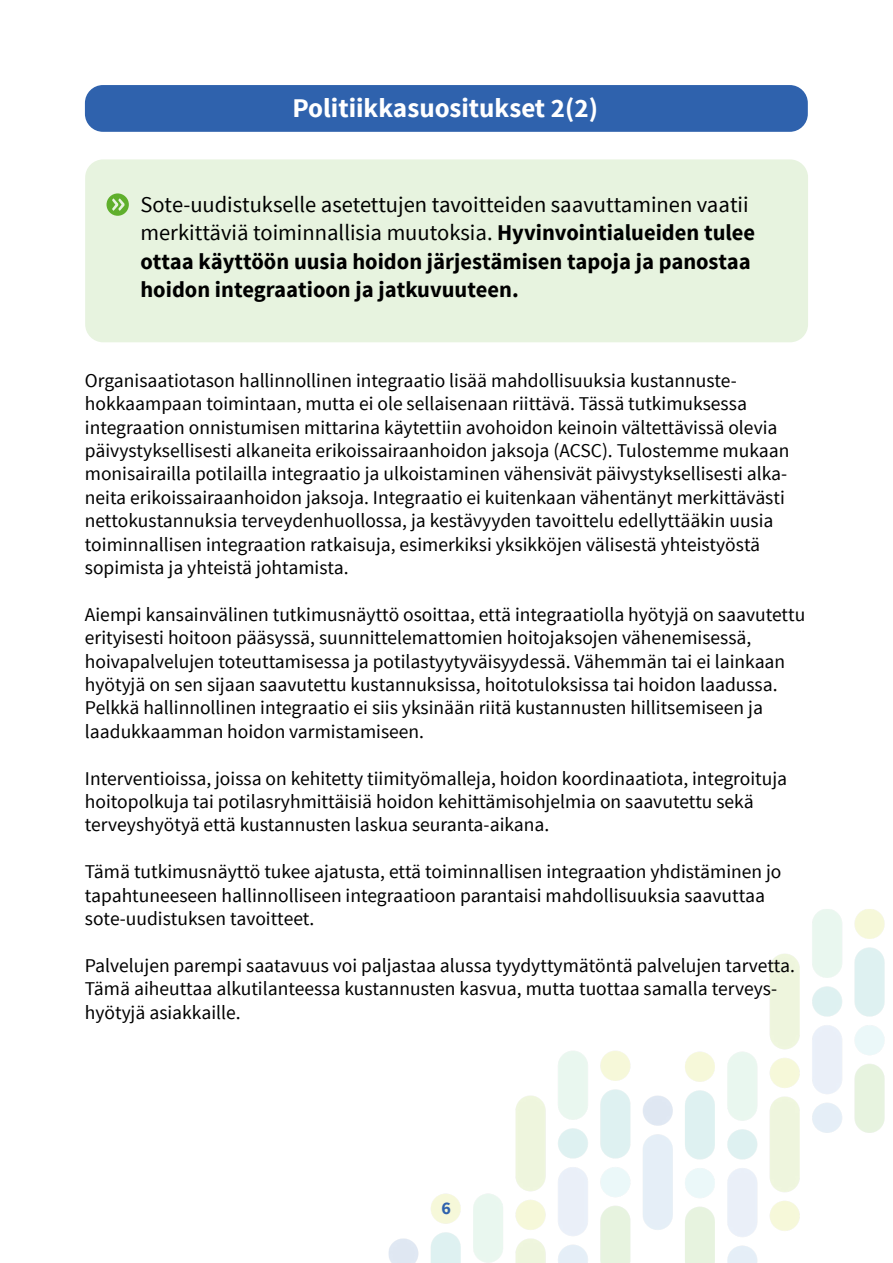
<style>
.page{position:relative;width:893px;height:1263px;background:#fff}
.page>*{position:absolute;margin:0;border:0;box-sizing:border-box;transform-origin:0 0}
.otsikko_laatikossa{font:700 27px "Source Sans Pro";color:#fff}
.suositus_laatikko_le{font:700 22.5px/28.5px "Source Sans Pro";color:#000}
.leipis{font:19.5px/23.4px "Source Sans Pro";color:#000}
.t1{font:700 18px "Source Sans Pro";color:#2f62ad}
.s1{font-weight:400}
</style>
<div class="page">
<img style="left:388px;top:909px;width:497px;height:354px">
<div style="left:85px;top:159px;width:723px;height:183px;background:#e7f3df;border-radius:18px"></div>
<div style="left:85px;top:85px;width:723px;height:47px;background:#2f62ad;border-radius:18px"></div>
<svg style="left:107px;top:193px;width:22px;height:23px"></svg>
<h2 class="otsikko_laatikossa" style="left:292px;top:91px;width:307px">Politiikkasuositukset 2(2)</h2>
<p class="suositus_laatikko_le" style="left:140px;top:191px;width:616px"><span class="s1">Sote-uudistukselle asetettujen tavoitteiden saavuttaminen vaatii merkittäviä toiminnallisia muutoksia.</span> Hyvinvointialueiden tulee ottaa käyttöön uusia hoidon järjestämisen tapoja ja panostaa hoidon integraatioon ja jatkuvuuteen.</p>
<p class="leipis" style="left:85px;top:369px;width:706px">Organisaatiotason hallinnollinen integraatio lisää mahdollisuuksia kustannuste&shy;hokkaampaan toimintaan, mutta ei ole sellaisenaan riittävä. Tässä tutkimuksessa integraation onnistumisen mittarina käytettiin avohoidon keinoin vältettävissä olevia päivystyksellisesti alkaneita erikoissairaanhoidon jaksoja (ACSC). Tulostemme mukaan monisairailla potilailla integraatio ja ulkoistaminen vähensivät päivystyksellisesti alka&shy;neita erikoissairaanhoidon jaksoja. Integraatio ei kuitenkaan vähentänyt merkittävästi nettokustannuksia terveydenhuollossa, ja kestävyyden tavoittelu edellyttääkin uusia toiminnallisen integraation ratkaisuja, esimerkiksi yksikköjen välisestä yhteistyöstä sopimista ja yhteistä johtamista.</p>
<p class="leipis" style="left:85px;top:603px;width:722px">Aiempi kansainvälinen tutkimusnäyttö osoittaa, että integraatiolla hyötyjä on saavutettu erityisesti hoitoon pääsyssä, suunnittelemattomien hoitojaksojen vähenemisessä, hoivapalvelujen toteuttamisessa ja potilastyytyväisyydessä. Vähemmän tai ei lainkaan hyötyjä on sen sijaan saavutettu kustannuksissa, hoitotuloksissa tai hoidon laadussa.<br>Pelkkä hallinnollinen integraatio ei siis yksinään riitä kustannusten hillitsemiseen ja laadukkaamman hoidon varmistamiseen.</p>
<p class="leipis" style="left:85px;top:767px;width:704px">Interventioissa, joissa on kehitetty tiimityömalleja, hoidon koordinaatiota, integroituja hoitopolkuja tai potilasryhmittäisiä hoidon kehittämisohjelmia on saavutettu sekä terveyshyötyä että kustannusten laskua seuranta-aikana.</p>
<p class="leipis" style="left:85px;top:860px;width:698px">Tämä tutkimusnäyttö tukee ajatusta, että toiminnallisen integraation yhdistäminen jo tapahtuneeseen hallinnolliseen integraatioon parantaisi mahdollisuuksia saavuttaa sote-uudistuksen tavoitteet.</p>
<p class="leipis" style="left:85px;top:954px;width:712px">Palvelujen parempi saatavuus voi paljastaa alussa tyydyttymätöntä palvelujen tarvetta.<br>Tämä aiheuttaa alkutilanteessa kustannusten kasvua, mutta tuottaa samalla terveys&shy;hyötyjä asiakkaille.</p>
<p class="t1" style="left:441px;top:1196px;width:11px">6</p>
</div>
